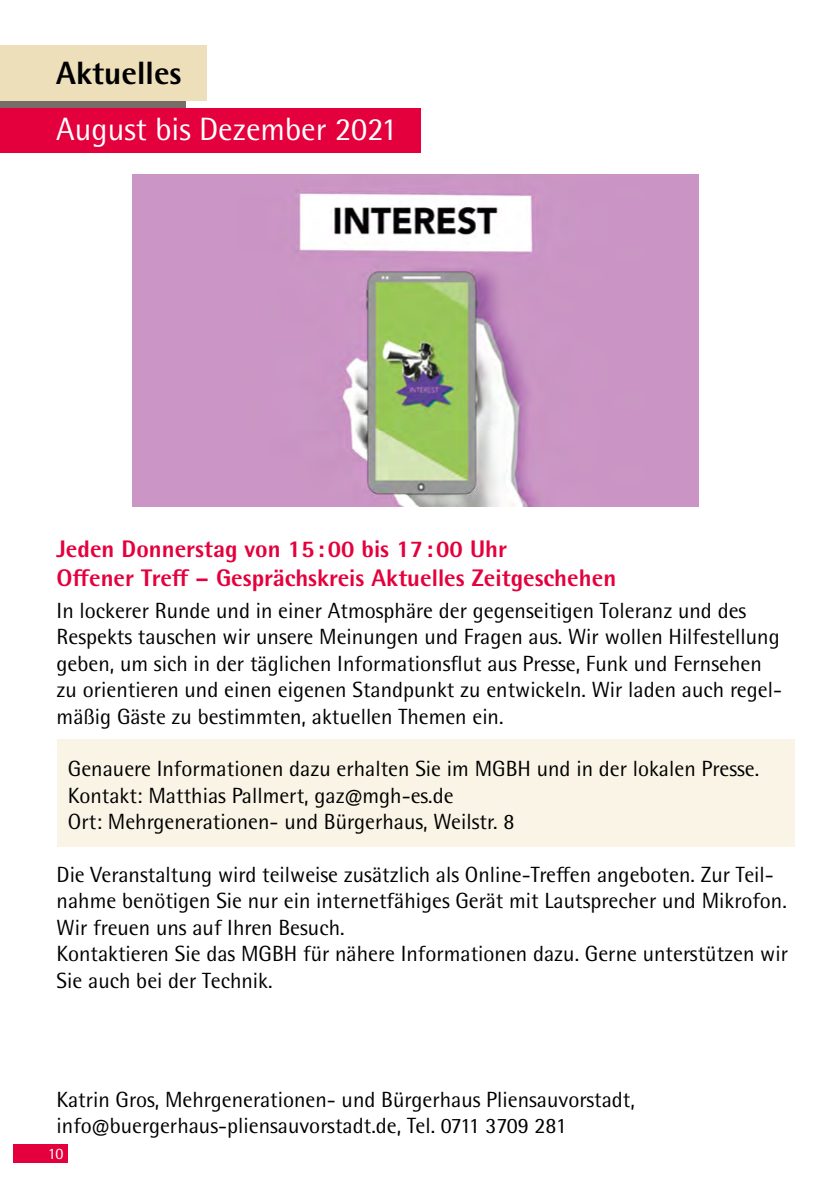
<style>
.page{position:relative;width:840px;height:1191px;background:#fff}
.page>*{position:absolute;margin:0;border:0;box-sizing:border-box;transform-origin:0 0}
.t1{font:32.4px "Rotis Semi Sans Std";color:#fff}
.t2{font:800 32.4px "Rotis Semi Sans Std";color:#000}
.t3{font:800 24px/28.8px "Rotis Semi Sans Std";color:#e4003c}
.t4{font:22px/26.4px "Rotis Semi Sans Std";color:#000}
.t5{font:16px "Rotis Semi Sans Std";color:#fff}
.s1{font-size:16.2px}
</style>
<div class="page">
<div style="left:57px;top:738px;width:737px;height:56px;background:#f9f4e6"></div>
<div style="left:57px;top:791px;width:737px;height:56px;background:#f9f4e6"></div>
<div style="left:13px;top:1143px;width:55px;height:19px;background:#e4003c"></div>
<div style="left:0;top:45px;width:207px;height:56px;background:#eddfb9"></div>
<div style="left:0;top:101px;width:185px;height:7px;background:#776c67"></div>
<img style="left:132px;top:174px;width:566px;height:332px">
<div style="left:0;top:108px;width:420px;height:44px;background:#e4003c"></div>
<h1 class="t2" style="left:56px;top:52px;width:127px">Aktuelles</h1>
<h1 class="t1" style="left:56px;top:110px;width:342px">August bis Dezember 2021</h1>
<p class="t3" style="left:57px;top:534px;width:561px">Jeden Donnerstag von 15 : 00 bis 17 : 00 Uhr<br>Offener Treff – Gesprächskreis Aktuelles Zeitgeschehen</p>
<p class="t4" style="left:57px;top:597px;width:726px">In lockerer Runde und in einer Atmosphäre der gegenseitigen Toleranz und des Respekts tauschen wir unsere Meinungen und Fragen aus. Wir wollen Hilfestellung geben, um sich in der täglichen Informationsflut aus Presse, Funk und Fernsehen zu orientieren und einen eigenen Standpunkt zu entwickeln. Wir laden auch regel&shy;mäßig Gäste zu bestimmten, aktuellen Themen ein.</p>
<p class="t4" style="left:68px;top:756px;width:692px">Genauere Informationen dazu erhalten Sie im MGBH und in der lokalen Presse.<br>Kontakt: Matthias Pallmert, gaz@mgh-es.de<br>Ort: Mehrgenerationen- und Bürgerhaus, Weilstr. 8</p>
<p class="t4" style="left:57px;top:861px;width:732px">Die Veranstaltung wird teilweise zusätzlich als Online-Treffen angeboten. Zur Teil&shy;nahme benötigen Sie nur ein internetfähiges Gerät mit Lautsprecher und Mikrofon.<br>Wir freuen uns auf Ihren Besuch.<br>Kontaktieren Sie das MGBH für nähere Informationen dazu. Gerne unterstützen wir Sie auch bei der Technik.</p>
<p class="t4" style="left:57px;top:1086px;width:579px">Katrin Gros, Mehrgenerationen- und Bürgerhaus Pliensauvorstadt, info@buergerhaus-pliensauvorstadt.de, Tel. 0711 3709 281</p>
<p class="t5" style="left:48px;top:1143px;width:17px">10</p>
<p class="t5" style="left:42px;top:1143px;width:20px">10<span class="s1">10</span></p>
</div>
